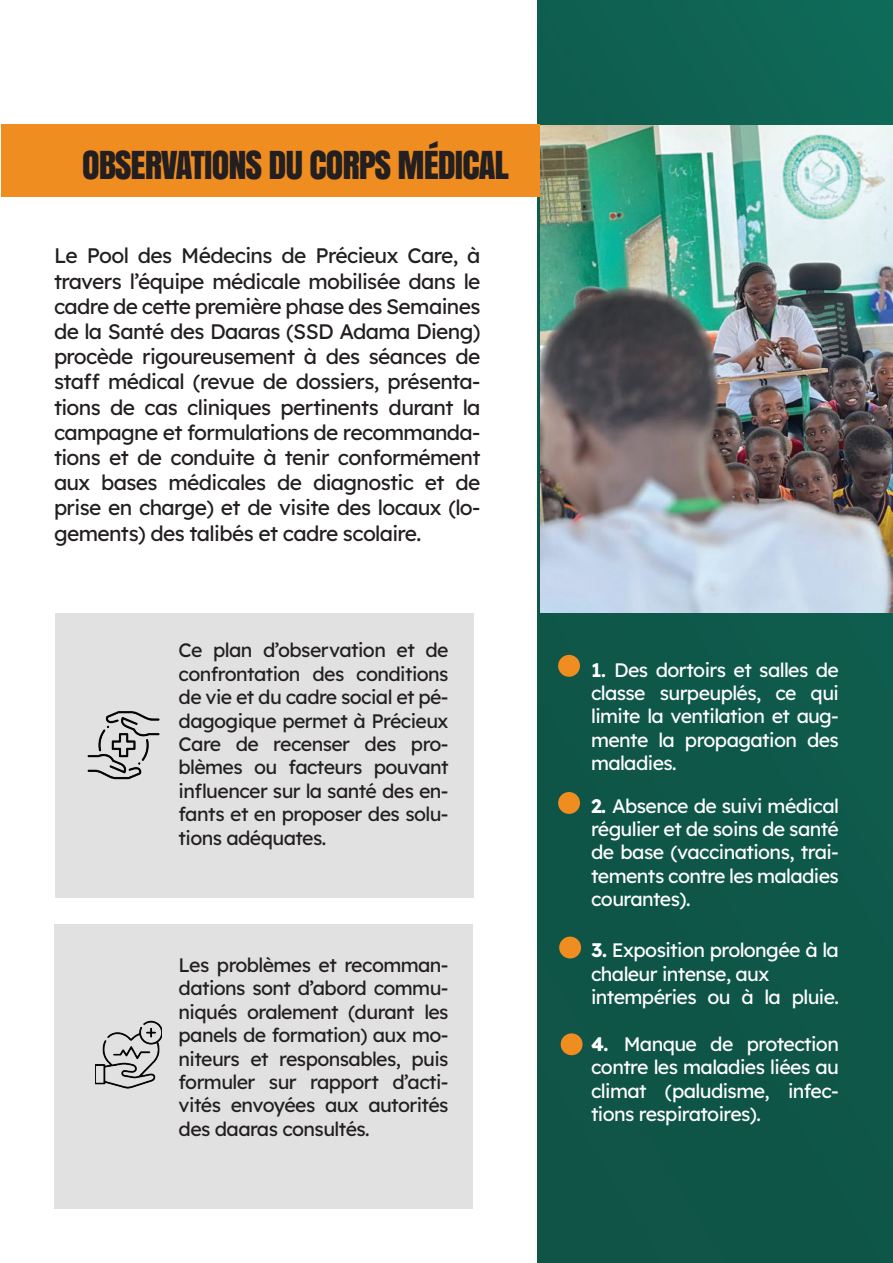
<style>
.page{position:relative;width:893px;height:1263px;background:#fff}
.page>*{position:absolute;margin:0;border:0;box-sizing:border-box;transform-origin:0 0}
.t1{font:36px "Anton";letter-spacing:-.03em;color:#231f20}
.t2{font:21px/25.2px "Lexend";letter-spacing:-.03em;color:#231f20;text-align:justify}
.t3{font:19.5px/23.4px "Lexend";letter-spacing:-.03em;color:#231f20;text-align:justify}
.t4{font:19.5px/23.4px "Lexend";letter-spacing:-.03em;color:#fff;text-align:justify}
.s1{font-weight:600}
.s2{font-weight:700}
</style>
<div class="page">
<div style="left:538px;top:1px;width:355px;height:1262px;background:linear-gradient(to right,#0f5548,#0e5c4d)"></div>
<div style="left:1px;top:124px;width:538px;height:73px;background:#f08d20"></div>
<div style="left:55px;top:613px;width:418px;height:284px;background:#e1e1e1"></div>
<div style="left:54px;top:925px;width:419px;height:284px;background:#e1e1e1"></div>
<img style="left:540px;top:125px;width:353px;height:487px">
<img style="left:87px;top:711px;width:73px;height:69px">
<img style="left:96px;top:1020px;width:66px;height:69px">
<div style="left:558px;top:655px;width:22px;height:22px;background:#f08d20;border-radius:50%"></div>
<div style="left:558px;top:792px;width:22px;height:22px;background:#f08d20;border-radius:50%"></div>
<div style="left:559px;top:936px;width:22px;height:22px;background:#f08d20;border-radius:50%"></div>
<div style="left:561px;top:1033px;width:22px;height:22px;background:#f08d20;border-radius:50%"></div>
<h1 class="t1" style="left:82px;top:137px;width:428px">OBSERVATIONS DU CORPS MÉDICAL</h1>
<p class="t2" style="left:54px;top:242px;width:428px">Le Pool des Médecins de Précieux Care, à travers l’équipe médicale mobilisée dans le cadre de cette première phase des Semaines de la Santé des Daaras (SSD Adama Dieng) procède rigoureusement à des séances de staff médical (revue de dossiers, présenta&shy;tions de cas cliniques pertinents durant la campagne et formulations de recommanda&shy;tions et de conduite à tenir conformément aux bases médicales de diagnostic et de prise en charge) et de visite des locaux (lo&shy;gements) des talibés et cadre scolaire.</p>
<p class="t3" style="left:179px;top:637px;width:272px">Ce plan d’observation et de confrontation des conditions de vie et du cadre social et pé&shy;dagogique permet à Précieux Care de recenser des pro&shy;blèmes ou facteurs pouvant influencer sur la santé des en&shy;fants et en proposer des solu&shy;tions adéquates.</p>
<p class="t3" style="left:179px;top:952px;width:272px">Les problèmes et recomman&shy;dations sont d’abord commu&shy;niqués oralement (durant les panels de formation) aux mo&shy;niteurs et responsables, puis formuler sur rapport d’acti&shy;vités envoyées aux autorités des daaras consultés.</p>
<p class="t4" style="left:591px;top:657px;width:249px"><span class="s1">1.</span> Des dortoirs et salles de classe surpeuplés, ce qui limite la ventilation et aug&shy;mente la propagation des maladies.</p>
<p class="t4" style="left:591px;top:793px;width:249px"><span class="s2">2.</span> Absence de suivi médical régulier et de soins de santé de base (vaccinations, trai&shy;tements contre les maladies courantes).</p>
<p class="t4" style="left:591px;top:937px;width:249px;text-align:left"><span class="s2">3.</span> Exposition prolongée à la chaleur intense, aux intempéries ou à la pluie.</p>
<p class="t4" style="left:591px;top:1031px;width:249px"><span class="s2">4.</span> Manque de protection contre les maladies liées au climat (paludisme, infec&shy;tions respiratoires).</p>
</div>
